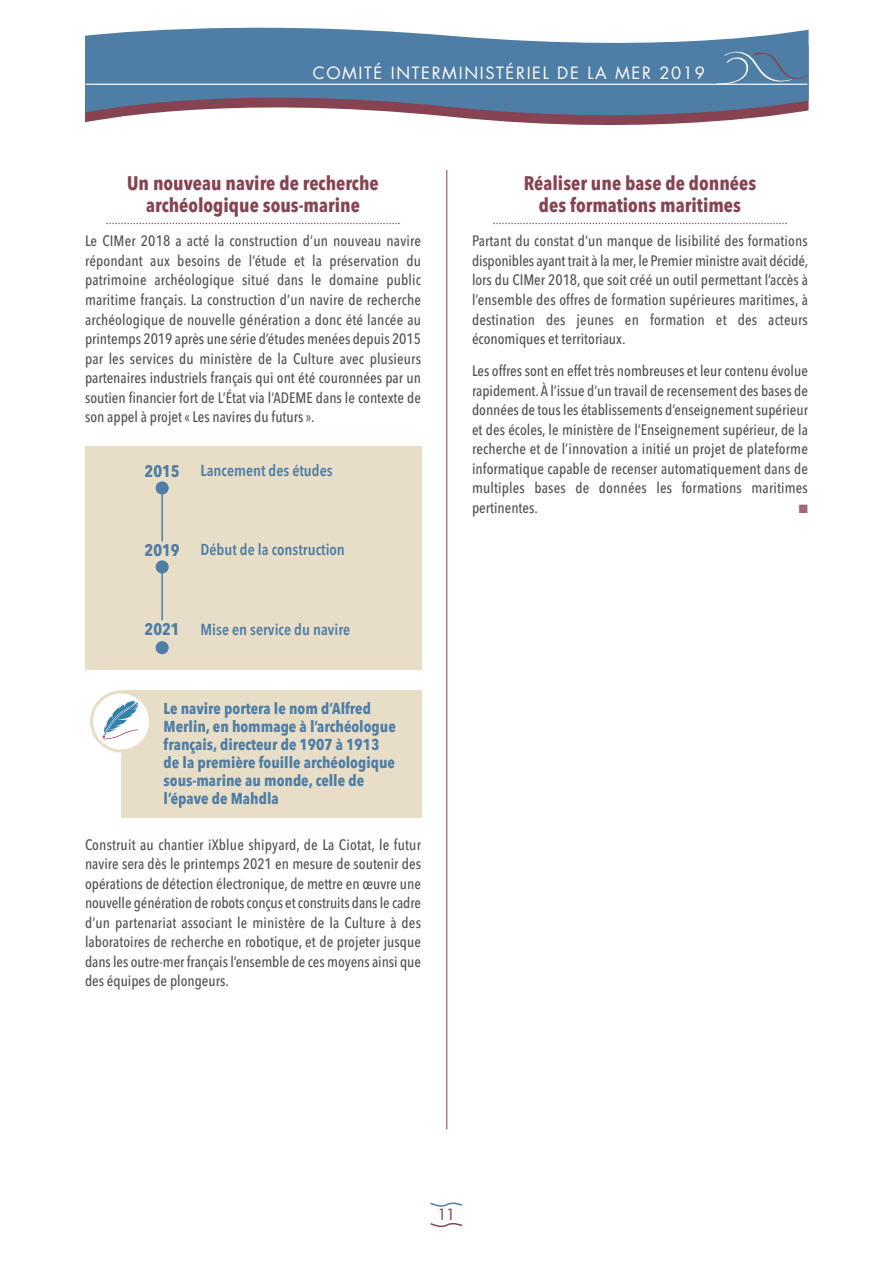
<style>
.page{position:relative;width:893px;height:1263px;background:#fff}
.page>*{position:absolute;margin:0;border:0;box-sizing:border-box;transform-origin:0 0}
.t1{font:700 19.5px/22.5px "Avenir Next Condensed";color:#884353;text-align:center}
.t2{font:700 16.8px "Avenir Next Condensed";color:#4e7da5}
.t3{font:16.5px "Futura Std";letter-spacing:.1em;color:#fff}
.t4{font:700 15.75px/18px "Avenir Next Condensed";color:#4e7da5}
.t5{font:600 15.75px "Avenir Next Condensed";color:#4e7da5}
.t6{font:500 15px/19.5px "Avenir Next Condensed";color:#525152;text-align:justify}
.t7{font:500 15px "Futura Std";color:#884353}
.t8{font:12px "Zapf Dingbats ITC";color:#a06976}
</style>
<div class="page">
<svg style="left:85px;top:27px;width:724px;height:98px;fill:#4e7da5"></svg>
<svg style="left:716px;top:52px;width:92px;height:33px;background:#5b84a8"></svg>
<hr style="left:86px;top:84px;width:721px;height:1px;background:#fefefe">
<svg style="left:430px;top:1223px;width:33px;height:5px"></svg>
<svg style="left:430px;top:1202px;width:33px;height:5px"></svg>
<svg style="left:106px;top:223px;width:294px;height:1px"></svg>
<svg style="left:493px;top:223px;width:294px;height:1px"></svg>
<hr style="left:447px;top:170px;width:1px;height:959px;background:#884353">
<div style="left:85px;top:446px;width:337px;height:224px;background:#e8dec7"></div>
<hr style="left:161px;top:488px;width:2px;height:53px;background:#4e7da5">
<div style="left:156px;top:481px;width:13px;height:13px;background:#4e7da5;border-radius:50%"></div>
<hr style="left:161px;top:567px;width:2px;height:53px;background:#4e7da5">
<div style="left:156px;top:560px;width:13px;height:13px;background:#4e7da5;border-radius:50%"></div>
<div style="left:156px;top:641px;width:13px;height:13px;background:#4e7da5;border-radius:50%"></div>
<div style="left:121px;top:690px;width:301px;height:127px;background:#e8dec7"></div>
<svg style="left:90px;top:690px;width:59px;height:62px"></svg>
<p class="t3" style="left:313px;top:65px;width:394px">COMITÉ INTERMINISTÉRIEL DE LA MER 2019</p>
<h1 class="t1" style="left:127px;top:171px;width:253px">Un nouveau navire de recherche archéologique sous-marine</h1>
<p class="t6" style="left:85px;top:233px;width:337px">Le CIMer 2018 a acté la construction d’un nouveau navire répondant aux besoins de l’étude et la préservation du patrimoine archéologique situé dans le domaine public maritime français. La construction d’un navire de recherche archéologique de nouvelle génération a donc été lancée au printemps 2019 après une série d’études menées depuis 2015 par les services du ministère de la Culture avec plusieurs partenaires industriels français qui ont été couronnées par un soutien financier fort de L’État via l’ADEME dans le contexte de son appel à projet « Les navires du futurs ».</p>
<p class="t2" style="left:145px;top:461px;width:37px">2015</p>
<p class="t5" style="left:201px;top:457px;width:134px">Lancement des études</p>
<p class="t2" style="left:145px;top:540px;width:37px">2019</p>
<p class="t5" style="left:201px;top:536px;width:146px">Début de la construction</p>
<p class="t2" style="left:145px;top:619px;width:37px">2021</p>
<p class="t5" style="left:201px;top:616px;width:151px">Mise en service du navire</p>
<p class="t4" style="left:164px;top:699px;width:234px">Le navire portera le nom d’Alfred<br>Merlin, en hommage à l’archéologue français, directeur de 1907 à 1913 de la première fouille archéologique sous-marine au monde, celle de l’épave de Mahdla</p>
<p class="t6" style="left:85px;top:836px;width:337px">Construit au chantier iXblue shipyard, de La Ciotat, le futur navire sera dès le printemps 2021 en mesure de soutenir des opérations de détection électronique, de mettre en œuvre une nouvelle génération de robots conçus et construits dans le cadre d’un partenariat associant le ministère de la Culture à des laboratoires de recherche en robotique, et de projeter jusque dans les outre-mer français l’ensemble de ces moyens ainsi que des équipes de plongeurs.</p>
<h1 class="t1" style="left:524px;top:171px;width:234px">Réaliser une base de données des formations maritimes</h1>
<p class="t6" style="left:472px;top:233px;width:338px">Partant du constat d’un manque de lisibilité des formations disponibles ayant trait à la mer, le Premier ministre avait décidé, lors du CIMer 2018, que soit créé un outil permettant l’accès à l’ensemble des offres de formation supérieures maritimes, à destination des jeunes en formation et des acteurs économiques et territoriaux.</p>
<p class="t6" style="left:472px;top:363px;width:337px">Les offres sont en effet très nombreuses et leur contenu évolue rapidement.À l’issue d’un travail de recensement des bases de données de tous les établissements d’enseignement supérieur et des écoles, le ministère de l’Enseignement supérieur, de la recherche et de l’innovation a initié un projet de plateforme informatique capable de recenser automatiquement dans de multiples bases de données les formations maritimes pertinentes.</p>
<p class="t8" style="left:799px;top:502px;width:11px">■</p>
<p class="t7" style="left:438px;top:1207px;width:19px">11</p>
</div>
